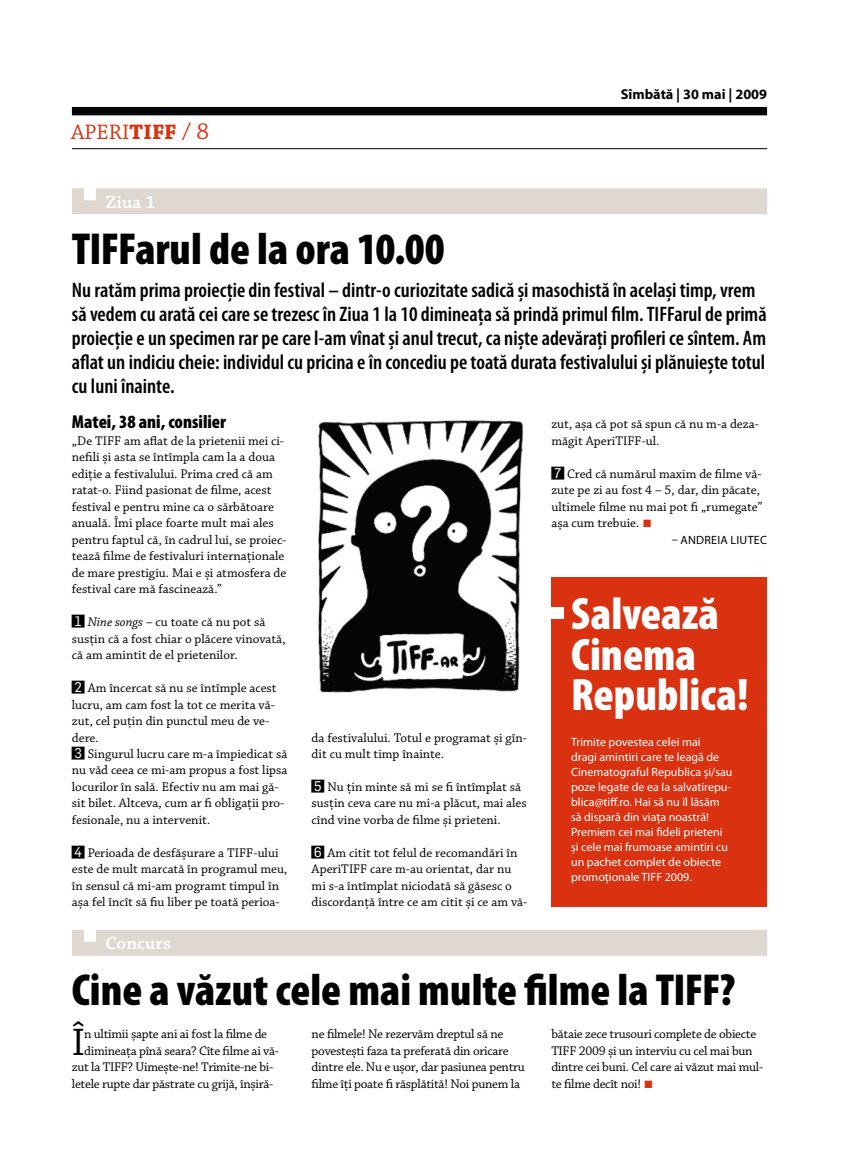
<style>
.page{position:relative;width:851px;height:1170px;background:#fff}
.page>*{position:absolute;margin:0;border:0;box-sizing:border-box;transform-origin:0 0}
.t1{font:900 condensed 45.75px/40.5px "Myriad Pro";color:#fff}
.t2{font:900 condensed 45px "Myriad Pro";color:#000}
.t3{font:40.35px "Chaparral Pro";color:#000}
.t4{font:22.05px "Chaparral Pro";letter-spacing:.005em;color:#da3210}
.t5{font:600 condensed 21px/24px "Myriad Pro";color:#000}
.t6{font:900 condensed 18.75px "Myriad Pro";color:#000}
.t7{font:600 18.75px "Chaparral Pro";color:#fff}
.t8{font:700 14.25px "Myriad Pro";color:#000}
.t9{font:13.2px/16.5px "Chaparral Pro";color:#000}
.t10{font:13.2px/16.5px "Chaparral Pro";letter-spacing:-.02em;color:#000}
.t11{font:12px/15px "Myriad Pro";color:#fff}
.t12{font:12px "Myriad Pro";color:#000}
.s1{font-weight:700}
.s2{font-size:24px}
.s3{font-size:13.8px}
.s4{font-family:"Flama Boxed";font-size:13.8px}
.s5{font-style:italic}
.s6{font-family:"Klavika";font-size:15px;color:#da3210}
</style>
<div class="page">
<div style="left:72px;top:107px;width:695px;height:8px;background:#040809"></div>
<hr style="left:72px;top:148px;width:695px;height:1px;background:#000">
<div style="left:72px;top:188px;width:695px;height:26px;background:#ded8d0"></div>
<div style="left:72px;top:930px;width:695px;height:25px;background:#ded8d0"></div>
<img style="left:318px;top:420px;width:206px;height:273px">
<div style="left:551px;top:576px;width:216px;height:330px;background:#da3210"></div>
<div style="left:547px;top:606px;width:16px;height:12px;background:#fff"></div>
<h3 class="t4" style="left:71px;top:120px;width:139px">APERI<span class="s1">TIFF</span> <span class="s2">/ 8</span></h3>
<h3 class="t7" style="left:105px;top:191px;width:52px">Ziua 1</h3>
<p class="t8" style="left:620px;top:84px;width:148px">Sîmbătă | 30 mai | 2009</p>
<h2 class="t2" style="left:72px;top:220px;width:374px">TIFFarul de la ora 10.00</h2>
<p class="t5" style="left:72px;top:277px;width:696px">Nu ratăm prima proiecție din festival – dintr-o curiozitate sadică și masochistă în același timp, vrem să vedem cu arată cei care se trezesc în Ziua 1 la 10 dimineața să prindă primul film. TIFFarul de primă proiecție e un specimen rar pe care l-am vînat și anul trecut, ca niște adevărați profileri ce sîntem. Am aflat un indiciu cheie: individul cu pricina e în concediu pe toată durata festivalului și plănuiește totul cu luni înainte.</p>
<h3 class="t6" style="left:72px;top:410px;width:156px">Matei, 38 ani, consilier</h3>
<p class="t9" style="left:72px;top:433px;width:216px"><span class="s3">„</span>De TIFF am aflat de la prietenii mei ci&shy;nefili și asta se întîmpla cam la a doua ediţie a festivalului. Prima cred că am ratat-o. Fiind pasionat de filme, acest festival e pentru mine ca o sărbătoare anuală. Îmi place foarte mult mai ales pentru faptul că, în cadrul lui, se proiec&shy;tează filme de festivaluri internaţionale de mare prestigiu. Mai e și atmosfera de festival care mă fascinează.”</p>
<p class="t9" style="left:72px;top:614px;width:215px"><span class="s4">1</span> <span class="s5">Nine songs</span> – cu toate că nu pot să susţin că a fost chiar o plăcere vinovată, că am amintit de el prietenilor.</p>
<p class="t9" style="left:72px;top:680px;width:217px"><span class="s4">2</span> Am încercat să nu se întîmple acest lucru, am cam fost la tot ce merita vă&shy;zut, cel puţin din punctul meu de ve&shy;dere.<br><span class="s4">3</span> Singurul lucru care m-a împiedicat să nu văd ceea ce mi-am propus a fost lipsa locurilor în sală. Efectiv nu am mai gă&shy;sit bilet. Altceva, cum ar fi obligaţii pro&shy;fesionale, nu a intervenit.</p>
<p class="t9" style="left:72px;top:844px;width:217px"><span class="s4">4</span> Perioada de desfășurare a TIFF-ului este de mult marcată în programul meu, în sensul că mi-am programt timpul în așa fel încît să fiu liber pe toată perioa-</p>
<h3 class="t7" style="left:105px;top:932px;width:67px">Concurs</h3>
<p class="t9" style="left:311px;top:729px;width:217px">da festivalului. Totul e programat și gîn&shy;dit cu mult timp înainte.</p>
<p class="t9" style="left:311px;top:779px;width:217px"><span class="s4">5</span> Nu ţin minte să mi se fi întîmplat să susţin ceva care nu mi-a plăcut, mai ales cînd vine vorba de filme și prieteni.</p>
<p class="t9" style="left:311px;top:844px;width:217px"><span class="s4">6</span> Am citit tot felul de recomandări în AperiTIFF care m-au orientat, dar nu mi s-a întîmplat niciodată să găsesc o discordanţă între ce am citit și ce am vă-</p>
<p class="t9" style="left:551px;top:416px;width:209px">zut, așa că pot să spun că nu m-a deza&shy;măgit AperiTIFF-ul.</p>
<p class="t9" style="left:551px;top:466px;width:213px"><span class="s4">7</span> Cred că numărul maxim de filme vă&shy;zute pe zi au fost 4 – 5, dar, din păcate, ultimele filme nu mai pot fi „rumegate” așa cum trebuie. <span class="s6">•</span></p>
<p class="t12" style="left:671px;top:532px;width:32px">– Andreia</p>
<p class="t12" style="left:730px;top:532px;width:13px">Liutec</p>
<h1 class="t1" style="left:571px;top:592px;width:179px">Salvează<br>Cinema<br>Republica!</h1>
<p class="t11" style="left:571px;top:734px;width:163px">Trimite povestea celei mai<br>dragi amintiri care te leagă de<br>Cinematograful Republica și/sau poze legate de ea la salvatirepu&shy;blica@tiff.ro. Hai să nu îl lăsăm să dispară din viața noastră!<br>Premiem cei mai fideli prieteni și cele mai frumoase amintiri cu un pachet complet de obiecte promoționale TIFF 2009.</p>
<h2 class="t2" style="left:72px;top:961px;width:665px">Cine a văzut cele mai multe filme la TIFF?</h2>
<h3 class="t3" style="left:72px;top:1019px;width:15px">Î</h3>
<p class="t10" style="left:84px;top:1026px;width:184px">n ultimii șapte ani ai fost la filme de</p>
<p class="t10" style="left:311px;top:1026px;width:215px">ne filmele! Ne rezervăm dreptul să ne povestești faza ta preferată din oricare dintre ele. Nu e ușor, dar pasiunea pentru filme îți poate fi răsplătită! Noi punem la</p>
<p class="t10" style="left:551px;top:1026px;width:213px">bătaie zece trusouri complete de obiecte TIFF 2009 și un interviu cu cel mai bun dintre cei buni. Cel care ai văzut mai mul&shy;te filme decît noi! <span class="s6">•</span></p>
<p class="t10" style="left:84px;top:1042px;width:196px">dimineața pînă seara? Cîte filme ai vă-</p>
<p class="t10" style="left:72px;top:1059px;width:203px">zut la TIFF? Uimește-ne! Trimite-ne bi-</p>
<p class="t10" style="left:72px;top:1075px;width:203px">letele rupte dar păstrate cu grijă, înșiră-</p>
</div>
